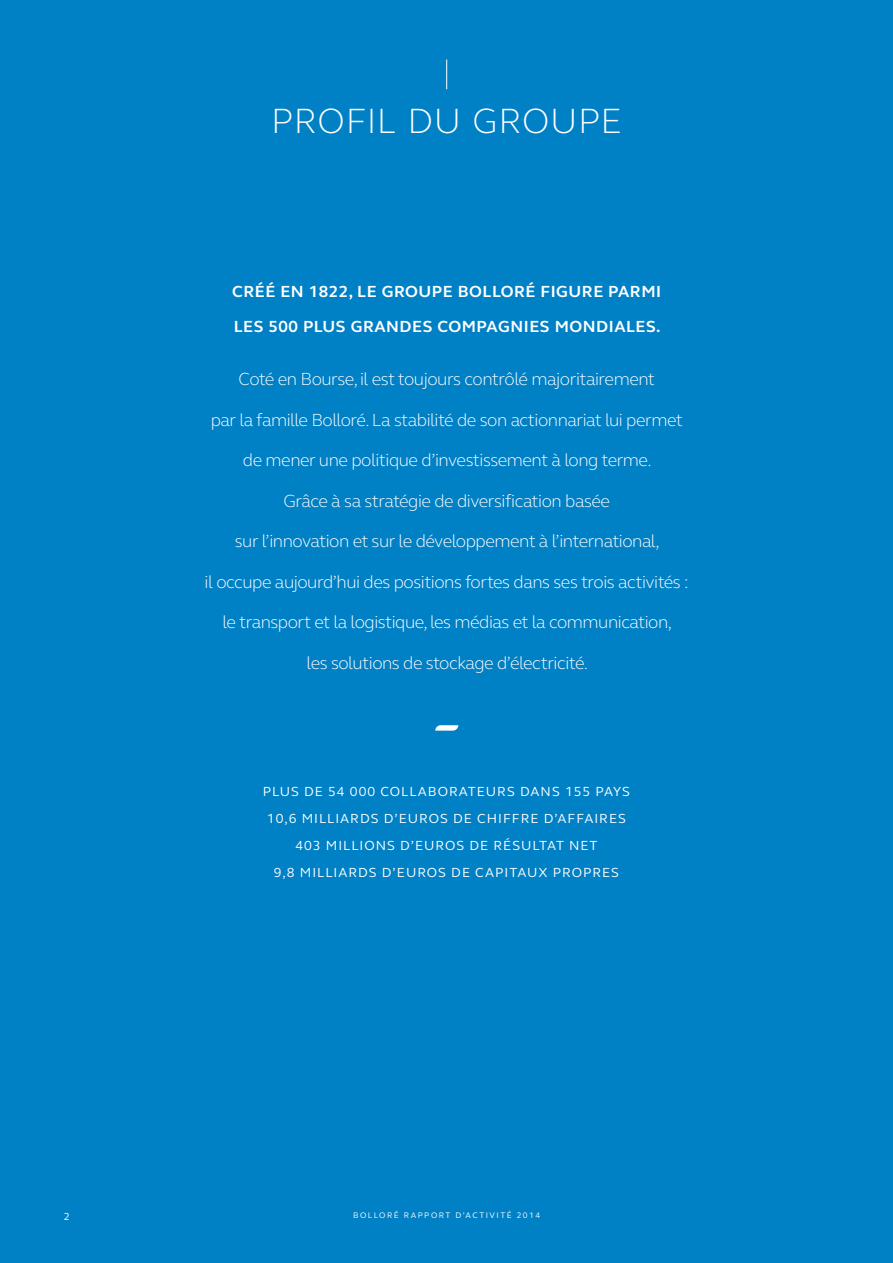
<style>
.page{position:relative;width:893px;height:1263px;background:#fff}
.page>*{position:absolute;margin:0;border:0;box-sizing:border-box;transform-origin:0 0}
.t1{font:300 36px "+DMSAOXFS Elliot";letter-spacing:.01em;color:#fff}
.t2{font:300 18px "+DMSAOXFS Elliot";letter-spacing:-.025em;color:#fff}
.t3{font:700 16.5px/34.5px "+EMJXBYFS Elliot";letter-spacing:.035em;color:#fff}
.t4{font:13.5px/27px "+MYIVEEFS Elliot";letter-spacing:.075em;color:#fff;text-align:center}
.t5{font:10.5px "+MYIVEEFS Elliot";color:#fff}
.t6{font:8.25px "+MYIVEEFS Elliot";letter-spacing:.18em;color:#fff}
</style>
<div class="page">
<div style="left:0;top:0;width:892px;height:1263px;background:#0080c5"></div>
<svg style="left:446px;top:60px;width:1px;height:29px"></svg>
<svg style="left:435px;top:725px;width:23px;height:6px"></svg>
<h1 class="t1" style="left:271px;top:101px;width:352px">PROFIL DU GROUPE</h1>
<p class="t3" style="left:232px;top:274px;width:430px">CRÉÉ EN 1822, LE GROUPE BOLLORÉ FIGURE PARMI<br>LES 500 PLUS GRANDES COMPAGNIES MONDIALES.</p>
<p class="t2" style="left:239px;top:369px;width:418px">Coté en Bourse, il est toujours contrôlé majoritairement</p>
<p class="t2" style="left:211px;top:409px;width:473px">par la famille Bolloré. La stabilité de son actionnariat lui permet</p>
<p class="t2" style="left:243px;top:450px;width:410px">de mener une politique d’investissement à long terme.</p>
<p class="t2" style="left:283px;top:490px;width:328px">Grâce à sa stratégie de diversification basée</p>
<p class="t2" style="left:235px;top:531px;width:426px">sur l’innovation et sur le développement à l’international,</p>
<p class="t2" style="left:205px;top:571px;width:485px">il occupe aujourd’hui des positions fortes dans ses trois activités :</p>
<p class="t2" style="left:222px;top:612px;width:451px">le transport et la logistique, les médias et la communication,</p>
<p class="t2" style="left:306px;top:652px;width:283px">les solutions de stockage d’électricité.</p>
<p class="t4" style="left:263px;top:778px;width:368px">PLUS DE 54 000 COLLABORATEURS DANS 155 PAYS 10,6 MILLIARDS D’EUROS DE CHIFFRE D’AFFAIRES 403 MILLIONS D’EUROS DE RÉSULTAT NET<br>9,8 MILLIARDS D’EUROS DE CAPITAUX PROPRES</p>
<p class="t5" style="left:64px;top:1210px;width:8px">2</p>
<p class="t6" style="left:353px;top:1211px;width:188px">BOLLORÉ RAPPORT D’ACTIVITÉ 2014</p>
</div>
